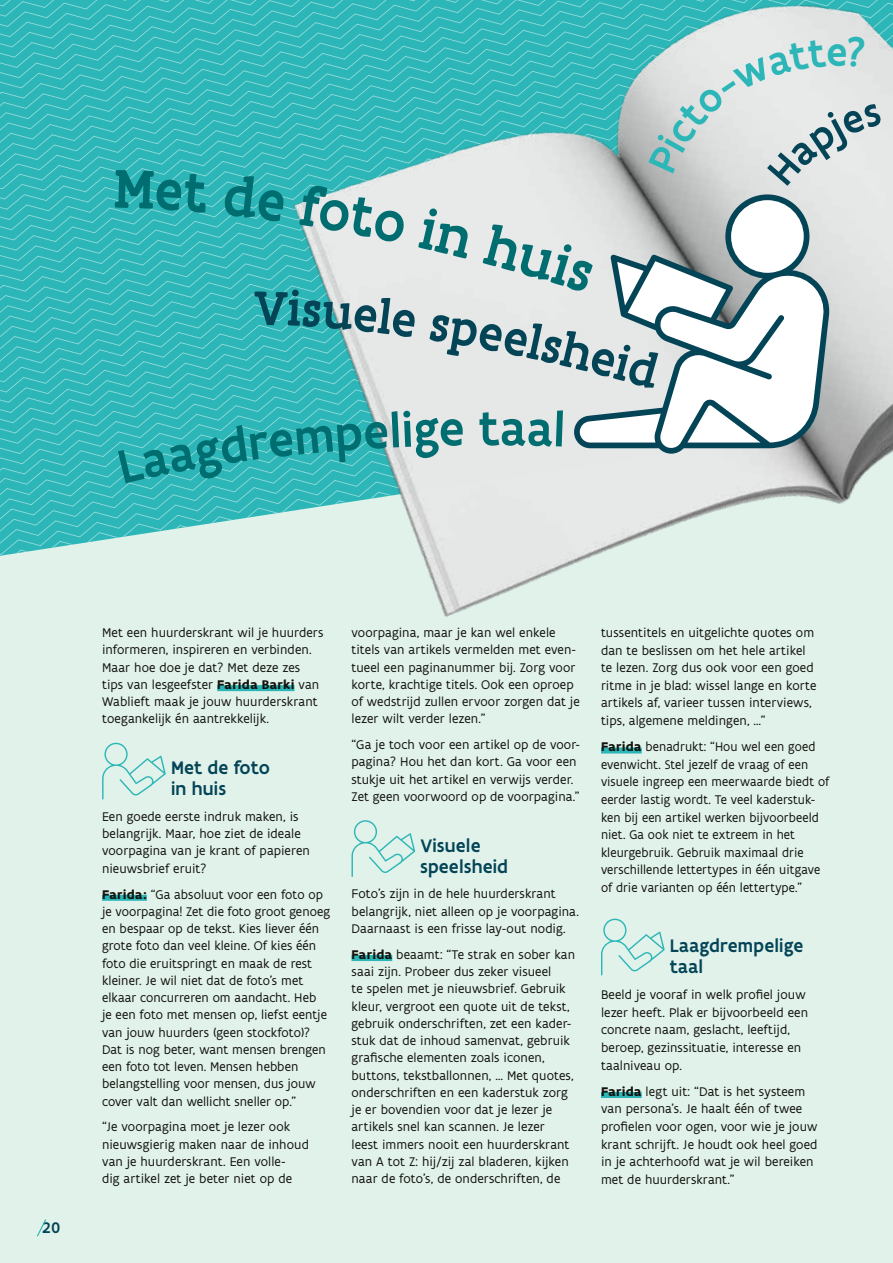
<style>
.page{position:relative;width:893px;height:1263px;background:#e1f2ea}
.page>*{position:absolute;margin:0;border:0;box-sizing:border-box;transform-origin:0 0}
.t1{font:500 51px "Flanders Art Sans";color:#006d70}
.t2{font:500 19.5px/21px "Flanders Art Sans";letter-spacing:.01em;color:#044457}
.t3{font:500 16.5px "Flanders Art Sans";color:#044457}
.t4{font:13.5px/17.2px "Flanders Art Sans";letter-spacing:.005em;color:#12120d}
.s1{font-weight:700}
</style>
<div class="page">
<div style="left:601px;top:747px;width:41px;height:6px;background:#2cb6b7"></div>
<div style="left:601px;top:1092px;width:41px;height:6px;background:#2cb6b7"></div>
<svg style="left:601px;top:919px;width:64px;height:56px"></svg>
<svg style="left:57px;top:483px;width:75px;height:64px;background:#45bebe"></svg>
<div style="left:351px;top:955px;width:41px;height:6px;background:#2cb6b7"></div>
<svg style="left:351px;top:820px;width:64px;height:57px"></svg>
<div style="left:217px;top:685px;width:77px;height:6px;background:#2cb6b7"></div>
<div style="left:102px;top:895px;width:45px;height:6px;background:#2cb6b7"></div>
<svg style="left:102px;top:743px;width:64px;height:56px"></svg>
<img style="left:132px;top:483px;width:725px;height:134px">
<svg style="left:37px;top:1219px;width:9px;height:17px"></svg>
<svg style="left:0;top:0;width:893px;height:483px"></svg>
<h1 class="t1" style="left:478px;top:397px;width:23px">t</h1>
<p class="t3" style="left:43px;top:1217px;width:19px">20</p>
<p class="t4" style="left:102px;top:624px;width:223px">Met een huurderskrant wil je huurders informeren, inspireren en verbinden.<br>Maar hoe doe je dat? Met deze zes tips van lesgeefster <span class="s1">Farida Barki</span> van Wablieft maak je jouw huurderskrant toegankelijk én aantrekkelijk.</p>
<h2 class="t2" style="left:171px;top:757px;width:101px">Met de foto in huis</h2>
<p class="t4" style="left:102px;top:808px;width:209px">Een goede eerste indruk maken, is belangrijk. Maar, hoe ziet de ideale voorpagina van je krant of papieren nieuwsbrief eruit?</p>
<p class="t4" style="left:102px;top:886px;width:230px"><span class="s1">Farida:</span> “Ga absoluut voor een foto op je voorpagina! Zet die foto groot genoeg en bespaar op de tekst. Kies liever één grote foto dan veel kleine. Of kies één foto die eruitspringt en maak de rest kleiner. Je wil niet dat de foto’s met elkaar concurreren om aandacht. Heb<br>je een foto met mensen op, liefst eentje van jouw huurders (geen stockfoto)?<br>Dat is nog beter, want mensen brengen een foto tot leven. Mensen hebben belangstelling voor mensen, dus jouw cover valt dan wellicht sneller op.”</p>
<p class="t4" style="left:102px;top:1118px;width:208px">“Je voorpagina moet je lezer ook nieuwsgierig maken naar de inhoud van je huurderskrant. Een volle-<br>dig artikel zet je beter niet op de</p>
<p class="t4" style="left:351px;top:624px;width:230px">voorpagina, maar je kan wel enkele titels van artikels vermelden met even&shy;tueel een paginanummer bij. Zorg voor korte, krachtige titels. Ook een oproep of wedstrijd zullen ervoor zorgen dat je lezer wilt verder lezen.”</p>
<p class="t4" style="left:351px;top:736px;width:230px">“Ga je toch voor een artikel op de voor&shy;pagina? Hou het dan kort. Ga voor een stukje uit het artikel en verwijs verder.<br>Zet geen voorwoord op de voorpagina.”</p>
<h2 class="t2" style="left:420px;top:835px;width:89px">Visuele speelsheid</h2>
<p class="t4" style="left:351px;top:885px;width:229px">Foto’s zijn in de hele huurderskrant belangrijk, niet alleen op je voorpagina.<br>Daarnaast is een frisse lay-out nodig.</p>
<p class="t4" style="left:351px;top:946px;width:225px"><span class="s1">Farida</span> beaamt: “Te strak en sober kan saai zijn. Probeer dus zeker visueel<br>te spelen met je nieuwsbrief. Gebruik kleur, vergroot een quote uit de tekst, gebruik onderschriften, zet een kader&shy;stuk dat de inhoud samenvat, gebruik grafische elementen zoals iconen, buttons, tekstballonnen, … Met quotes, onderschriften en een kaderstuk zorg je er bovendien voor dat je lezer je artikels snel kan scannen. Je lezer<br>leest immers nooit een huurderskrant van A tot Z: hij/zij zal bladeren, kijken naar de foto’s, de onderschriften, de</p>
<p class="t4" style="left:601px;top:624px;width:217px">tussentitels en uitgelichte quotes om dan te beslissen om het hele artikel te lezen. Zorg dus ook voor een goed ritme in je blad: wissel lange en korte artikels af, varieer tussen interviews, tips, algemene meldingen, …”</p>
<p class="t4" style="left:601px;top:738px;width:230px"><span class="s1">Farida</span> benadrukt: “Hou wel een goed evenwicht. Stel jezelf de vraag of een visuele ingreep een meerwaarde biedt of eerder lastig wordt. Te veel kaderstuk&shy;ken bij een artikel werken bijvoorbeeld niet. Ga ook niet te extreem in het kleurgebruik. Gebruik maximaal drie verschillende lettertypes in één uitgave of drie varianten op één lettertype.”</p>
<h2 class="t2" style="left:670px;top:935px;width:135px">Laagdrempelige taal</h2>
<p class="t4" style="left:601px;top:986px;width:209px">Beeld je vooraf in welk profiel jouw lezer heeft. Plak er bijvoorbeeld een concrete naam, geslacht, leeftijd, beroep, gezinssituatie, interesse en taalniveau op.</p>
<p class="t4" style="left:601px;top:1083px;width:218px"><span class="s1">Farida</span> legt uit: “Dat is het systeem van persona’s. Je haalt één of twee profielen voor ogen, voor wie je jouw krant schrijft. Je houdt ook heel goed in je achterhoofd wat je wil bereiken met de huurderskrant.”</p>
</div>
